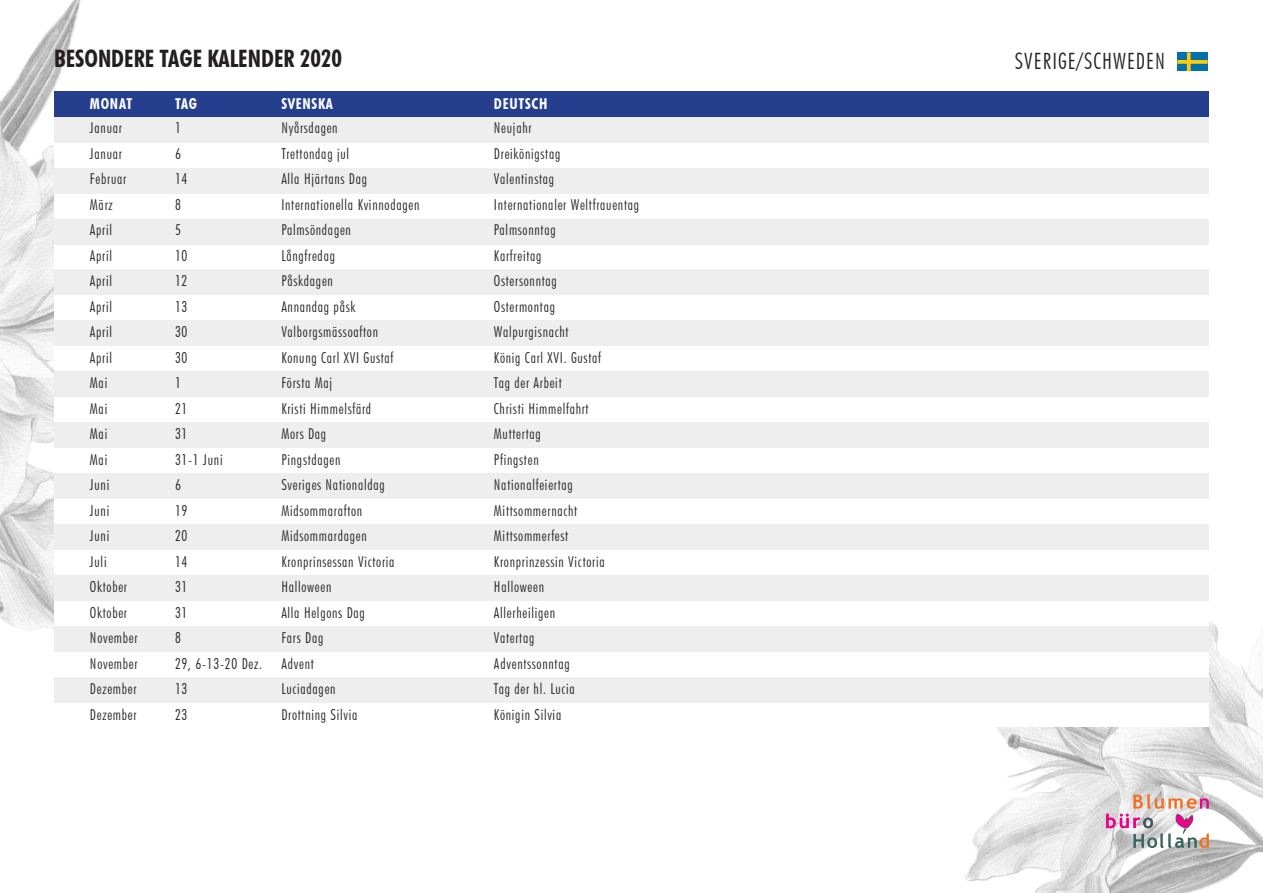
<style>
.page{position:relative;width:1263px;height:893px;background:#fff}
.page>*{position:absolute;margin:0;border:0;box-sizing:border-box;transform-origin:0 0}
.t1{font:700 condensed 24px "Futura BT";color:#231f20}
.t2{font:300 condensed 22.5px "Futura BT";letter-spacing:.05em;color:#231f20}
.t3{font:300 condensed 15px "Futura BT";letter-spacing:.05em;color:#231f20}
.t4{font:700 condensed 15px "Futura BT";letter-spacing:.05em;color:#fff}
</style>
<div class="page">
<img style="left:0;top:0;width:81px;height:631px">
<img style="left:965px;top:622px;width:298px;height:271px">
<svg style="left:1106px;top:794px;width:103px;height:54px"></svg>
<div style="left:54px;top:91px;width:1155px;height:636px;background:#fff"></div>
<div style="left:54px;top:117px;width:1155px;height:25px;background:#eeeeef"></div>
<div style="left:54px;top:91px;width:1155px;height:26px;background:#253f8e"></div>
<div style="left:54px;top:219px;width:1155px;height:25px;background:#eeeeef"></div>
<div style="left:54px;top:321px;width:1155px;height:25px;background:#eeeeef"></div>
<div style="left:54px;top:423px;width:1155px;height:25px;background:#eeeeef"></div>
<div style="left:54px;top:524px;width:1155px;height:26px;background:#eeeeef"></div>
<div style="left:54px;top:626px;width:1155px;height:26px;background:#eeeeef"></div>
<div style="left:54px;top:168px;width:1155px;height:25px;background:#eeeeef"></div>
<div style="left:54px;top:270px;width:1155px;height:25px;background:#eeeeef"></div>
<div style="left:54px;top:372px;width:1155px;height:25px;background:#eeeeef"></div>
<div style="left:54px;top:474px;width:1155px;height:25px;background:#eeeeef"></div>
<div style="left:54px;top:575px;width:1155px;height:26px;background:#eeeeef"></div>
<div style="left:54px;top:677px;width:1155px;height:26px;background:#eeeeef"></div>
<svg style="left:1177px;top:52px;width:31px;height:19px"></svg>
<h1 class="t1" style="left:54px;top:44px;width:290px">BESONDERE TAGE KALENDER 2020</h1>
<p class="t4" style="left:90px;top:95px;width:44px">MONAT</p>
<p class="t4" style="left:175px;top:95px;width:24px">TAG</p>
<p class="t4" style="left:281px;top:95px;width:53px">SVENSKA</p>
<p class="t4" style="left:494px;top:95px;width:55px">DEUTSCH</p>
<p class="t3" style="left:90px;top:119px;width:33px">Januar</p>
<p class="t3" style="left:175px;top:119px;width:7px">1</p>
<p class="t3" style="left:281px;top:119px;width:58px">Nyårsdagen</p>
<p class="t3" style="left:494px;top:119px;width:39px">Neujahr</p>
<p class="t3" style="left:90px;top:144px;width:33px">Januar</p>
<p class="t3" style="left:175px;top:144px;width:7px">6</p>
<p class="t3" style="left:281px;top:144px;width:69px">Trettondag jul</p>
<p class="t3" style="left:494px;top:144px;width:68px">Dreikönigstag</p>
<p class="t3" style="left:90px;top:170px;width:38px">Februar</p>
<p class="t3" style="left:175px;top:170px;width:14px">14</p>
<p class="t3" style="left:281px;top:170px;width:87px">Alla Hjärtans Dag</p>
<p class="t3" style="left:494px;top:170px;width:62px">Valentinstag</p>
<p class="t3" style="left:90px;top:195px;width:24px">März</p>
<p class="t3" style="left:175px;top:195px;width:7px">8</p>
<p class="t3" style="left:281px;top:195px;width:139px">Internationella Kvinnodagen</p>
<p class="t3" style="left:494px;top:195px;width:147px">Internationaler Weltfrauentag</p>
<p class="t3" style="left:90px;top:221px;width:24px">April</p>
<p class="t3" style="left:175px;top:221px;width:7px">5</p>
<p class="t3" style="left:281px;top:221px;width:71px">Palmsöndagen</p>
<p class="t3" style="left:494px;top:221px;width:63px">Palmsonntag</p>
<p class="t3" style="left:90px;top:246px;width:24px">April</p>
<p class="t3" style="left:175px;top:246px;width:14px">10</p>
<p class="t3" style="left:281px;top:246px;width:55px">Långfredag</p>
<p class="t3" style="left:494px;top:246px;width:49px">Karfreitag</p>
<p class="t3" style="left:90px;top:272px;width:24px">April</p>
<p class="t3" style="left:175px;top:272px;width:14px">12</p>
<p class="t3" style="left:281px;top:272px;width:53px">Påskdagen</p>
<p class="t3" style="left:494px;top:272px;width:64px">Ostersonntag</p>
<p class="t3" style="left:90px;top:297px;width:24px">April</p>
<p class="t3" style="left:175px;top:297px;width:14px">13</p>
<p class="t3" style="left:281px;top:297px;width:75px">Annandag påsk</p>
<p class="t3" style="left:494px;top:297px;width:63px">Ostermontag</p>
<p class="t3" style="left:90px;top:323px;width:24px">April</p>
<p class="t3" style="left:175px;top:323px;width:14px">30</p>
<p class="t3" style="left:281px;top:323px;width:98px">Valborgsmässoafton</p>
<p class="t3" style="left:494px;top:323px;width:76px">Walpurgisnacht</p>
<p class="t3" style="left:90px;top:348px;width:24px">April</p>
<p class="t3" style="left:175px;top:348px;width:14px">30</p>
<p class="t3" style="left:281px;top:348px;width:114px">Konung Carl XVI Gustaf</p>
<p class="t3" style="left:494px;top:348px;width:109px">König Carl XVI. Gustaf</p>
<p class="t3" style="left:90px;top:374px;width:19px">Mai</p>
<p class="t3" style="left:175px;top:374px;width:7px">1</p>
<p class="t3" style="left:281px;top:374px;width:52px">Första Maj</p>
<p class="t3" style="left:494px;top:374px;width:69px">Tag der Arbeit</p>
<p class="t3" style="left:90px;top:399px;width:19px">Mai</p>
<p class="t3" style="left:175px;top:399px;width:14px">21</p>
<p class="t3" style="left:281px;top:399px;width:91px">Kristi Himmelsfärd</p>
<p class="t3" style="left:494px;top:399px;width:96px">Christi Himmelfahrt</p>
<p class="t3" style="left:90px;top:425px;width:19px">Mai</p>
<p class="t3" style="left:175px;top:425px;width:14px">31</p>
<p class="t3" style="left:281px;top:425px;width:46px">Mors Dag</p>
<p class="t3" style="left:494px;top:425px;width:48px">Muttertag</p>
<p class="t3" style="left:90px;top:450px;width:19px">Mai</p>
<p class="t3" style="left:175px;top:450px;width:49px">31-1 Juni</p>
<p class="t3" style="left:281px;top:450px;width:61px">Pingstdagen</p>
<p class="t3" style="left:494px;top:450px;width:46px">Pfingsten</p>
<p class="t3" style="left:90px;top:476px;width:21px">Juni</p>
<p class="t3" style="left:175px;top:476px;width:7px">6</p>
<p class="t3" style="left:281px;top:476px;width:105px">Sveriges Nationaldag</p>
<p class="t3" style="left:494px;top:476px;width:80px">Nationalfeiertag</p>
<p class="t3" style="left:90px;top:501px;width:21px">Juni</p>
<p class="t3" style="left:175px;top:501px;width:14px">19</p>
<p class="t3" style="left:281px;top:501px;width:82px">Midsommarafton</p>
<p class="t3" style="left:494px;top:501px;width:85px">Mittsommernacht</p>
<p class="t3" style="left:90px;top:527px;width:21px">Juni</p>
<p class="t3" style="left:175px;top:527px;width:14px">20</p>
<p class="t3" style="left:281px;top:527px;width:87px">Midsommardagen</p>
<p class="t3" style="left:494px;top:527px;width:76px">Mittsommerfest</p>
<p class="t3" style="left:90px;top:552px;width:18px">Juli</p>
<p class="t3" style="left:175px;top:552px;width:14px">14</p>
<p class="t3" style="left:281px;top:552px;width:115px">Kronprinsessan Victoria</p>
<p class="t3" style="left:494px;top:552px;width:112px">Kronprinzessin Victoria</p>
<p class="t3" style="left:90px;top:578px;width:39px">Oktober</p>
<p class="t3" style="left:175px;top:578px;width:14px">31</p>
<p class="t3" style="left:281px;top:578px;width:52px">Halloween</p>
<p class="t3" style="left:494px;top:578px;width:52px">Halloween</p>
<p class="t3" style="left:90px;top:603px;width:39px">Oktober</p>
<p class="t3" style="left:175px;top:603px;width:14px">31</p>
<p class="t3" style="left:281px;top:603px;width:85px">Alla Helgons Dag</p>
<p class="t3" style="left:494px;top:603px;width:63px">Allerheiligen</p>
<p class="t3" style="left:90px;top:629px;width:49px">November</p>
<p class="t3" style="left:175px;top:629px;width:7px">8</p>
<p class="t3" style="left:281px;top:629px;width:44px">Fars Dag</p>
<p class="t3" style="left:494px;top:629px;width:42px">Vatertag</p>
<p class="t3" style="left:90px;top:654px;width:49px">November</p>
<p class="t3" style="left:175px;top:654px;width:88px">29, 6-13-20 Dez.</p>
<p class="t3" style="left:281px;top:654px;width:34px">Advent</p>
<p class="t3" style="left:494px;top:654px;width:77px">Adventssonntag</p>
<p class="t3" style="left:90px;top:680px;width:48px">Dezember</p>
<p class="t3" style="left:175px;top:680px;width:14px">13</p>
<p class="t3" style="left:281px;top:680px;width:56px">Luciadagen</p>
<p class="t3" style="left:494px;top:680px;width:82px">Tag der hl. Lucia</p>
<p class="t3" style="left:90px;top:705px;width:48px">Dezember</p>
<p class="t3" style="left:175px;top:705px;width:14px">23</p>
<p class="t3" style="left:281px;top:705px;width:78px">Drottning Silvia</p>
<p class="t3" style="left:494px;top:705px;width:69px">Königin Silvia</p>
<h2 class="t2" style="left:1015px;top:48px;width:152px">SVERIGE/SCHWEDEN</h2>
</div>
